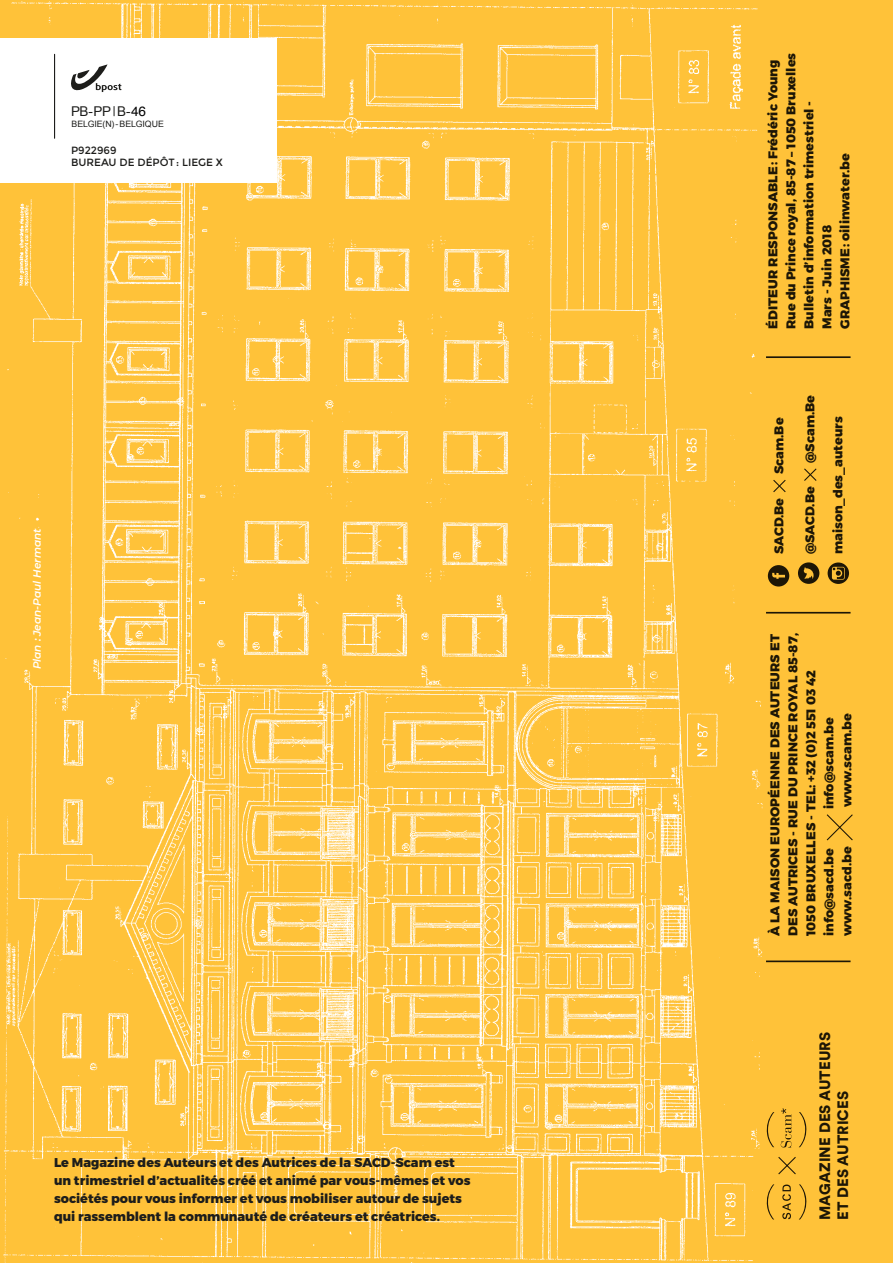
<style>
.page{position:relative;width:893px;height:1263px;background:#fff}
.page>*{position:absolute;margin:0;border:0;box-sizing:border-box;transform-origin:0 0}
.t1{font:900 15px/18px "Circular Pro";letter-spacing:.005em;color:#1d1d1b}
.t2{font:13.5px "Arial";color:#1d1d1b}
.t3{font:800 12.75px/18px "Montserrat";color:#1d1d1b}
.t4{font:10.5px/12.6px "Montserrat";color:#1d1d1b}
.t5{font:italic 600 10.5px "Montserrat";color:#fff}
.t6{font:8.7px "Arial";letter-spacing:-.005em;color:#1d1d1b}
.s1{font-family:"Helvetica";color:#000}
</style>
<div class="page">
<div style="left:771px;top:0;width:122px;height:1263px;background:#ffc239"></div>
<img style="left:0;top:0;width:771px;height:1263px">
<div style="left:0;top:38px;width:277px;height:145px;background:#fff"></div>
<svg style="left:777px;top:1156px;width:20px;height:19px"></svg>
<hr style="left:766px;top:612px;width:84px;height:1px;background:#1d1d1b">
<svg style="left:825px;top:813px;width:29px;height:28px"></svg>
<svg style="left:798px;top:562px;width:21px;height:22px"></svg>
<svg style="left:828px;top:562px;width:21px;height:22px"></svg>
<svg style="left:768px;top:565px;width:21px;height:21px"></svg>
<svg style="left:772px;top:479px;width:15px;height:14px"></svg>
<svg style="left:803px;top:467px;width:15px;height:15px"></svg>
<hr style="left:766px;top:960px;width:84px;height:2px;background:#1d1d1b">
<svg style="left:799px;top:1112px;width:8px;height:35px"></svg>
<svg style="left:766px;top:1112px;width:8px;height:35px"></svg>
<svg style="left:780px;top:1108px;width:12px;height:39px"></svg>
<svg style="left:782px;top:1184px;width:9px;height:35px"></svg>
<svg style="left:799px;top:1184px;width:8px;height:35px"></svg>
<svg style="left:766px;top:1184px;width:8px;height:35px"></svg>
<hr style="left:766px;top:356px;width:84px;height:2px;background:#1d1d1b">
<hr style="left:54px;top:54px;width:1px;height:84px;background:#1d1d1b">
<svg style="left:71px;top:64px;width:50px;height:28px"></svg>
<p class="t2" style="left:71px;top:103px;width:77px">PB-PP B-<span class="s1">46</span></p>
<p class="t6" style="left:72px;top:118px;width:94px">BELGIE(N) - BELGIQUE</p>
<p class="t4" style="left:71px;top:144px;width:154px">P922969<br>BUREAU DE DÉPÔT: LIEGE X</p>
<p class="t5" style="left:30px;top:669px;width:142px;rotate:-90deg">Plan : Jean-Paul Hermant</p>
<p class="t3" style="left:54px;top:1154px;width:418px">Le Magazine des Auteurs et des Autrices de la SACD-Scam est un trimestriel d’actualités créé et animé par vous-mêmes et vos sociétés pour vous informer et vous mobiliser autour de sujets qui rassemblent la communauté de créateurs et créatrices.</p>
<p class="t3" style="left:764px;top:329px;width:277px;rotate:-90deg">ÉDITEUR RESPONSABLE: Frédéric Young<br>Rue du Prince royal, 85-87 – 1050 Bruxelles<br>Bulletin d’information trimestriel -<br>Mars - Juin 2018<br>GRAPHISME: oilinwater.be</p>
<p class="t3" style="left:770px;top:474px;width:58px;rotate:-90deg">Scam.Be</p>
<p class="t3" style="left:770px;top:554px;width:58px;rotate:-90deg">SACD.Be</p>
<p class="t3" style="left:801px;top:463px;width:69px;rotate:-90deg">@Scam.Be</p>
<p class="t3" style="left:801px;top:554px;width:69px;rotate:-90deg">@SACD.Be</p>
<p class="t3" style="left:829px;top:554px;width:139px;rotate:-90deg">maison_des_auteurs</p>
<p class="t3" style="left:766px;top:936px;width:304px;rotate:-90deg">À LA MAISON EUROPÉENNE DES AUTEURS ET<br>DES AUTRICES - RUE DU PRINCE ROYAL 85-87,<br>1050 BRUXELLES - TEL: +32 (0)2 551 03 42 info@sacd.be</p>
<p class="t3" style="left:838px;top:807px;width:96px;rotate:-90deg">www.scam.be</p>
<p class="t3" style="left:820px;top:809px;width:94px;rotate:-90deg">info@scam.be</p>
<p class="t3" style="left:838px;top:936px;width:91px;rotate:-90deg">www.sacd.be</p>
<p class="t1" style="left:815px;top:1220px;width:190px;rotate:-90deg">MAGAZINE DES AUTEURS<br>ET DES AUTRICES</p>
</div>
